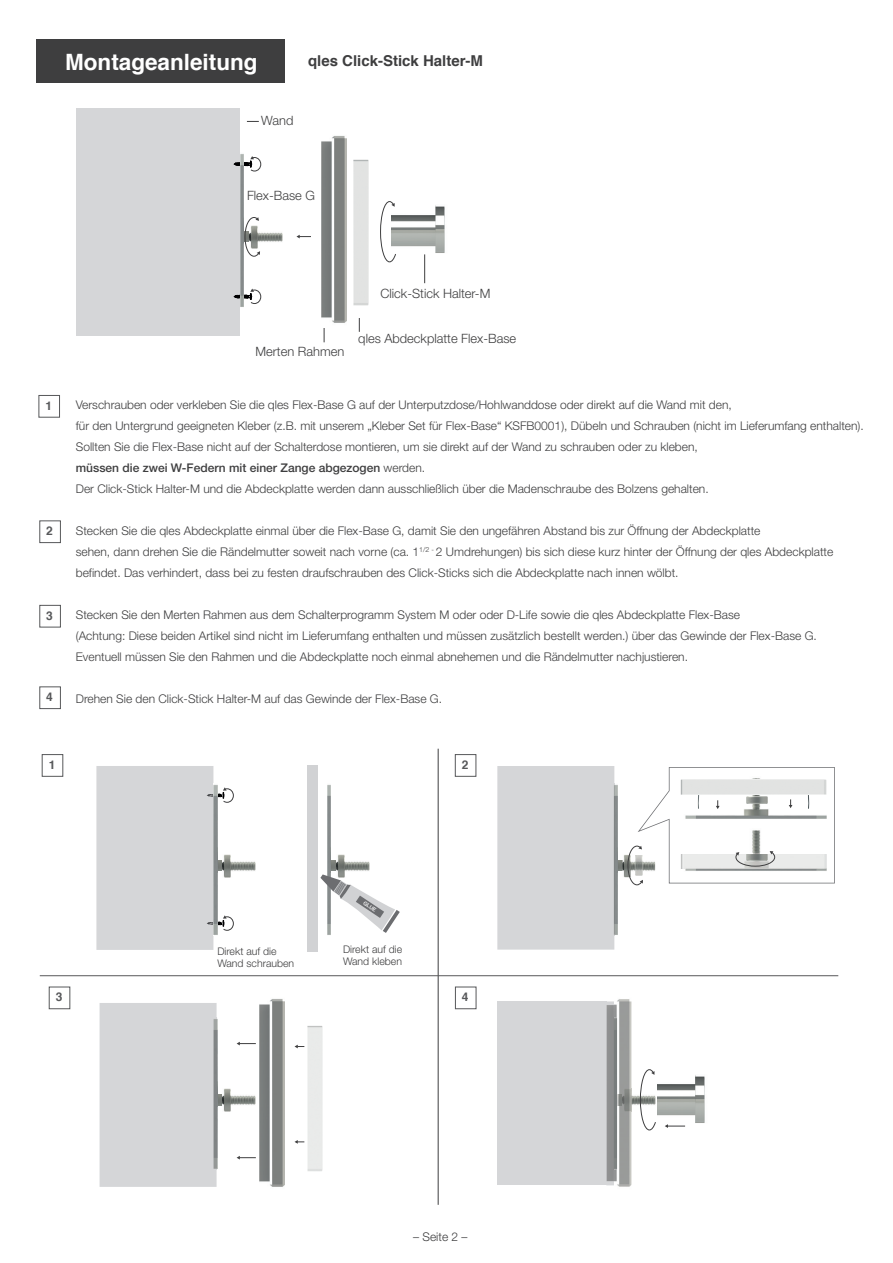
<style>
.page{position:relative;width:893px;height:1263px;background:#fff}
.page>*{position:absolute;margin:0;border:0;box-sizing:border-box;transform-origin:0 0}
.t1{font:700 22.5px "Helvetica";color:#fff}
.t2{font:700 15px "Helvetica";color:#3e3e3f}
.t3{font:300 12.9px "Helvetica Neue";color:#3e3e3f}
.t4{font:300 12px/21px "Helvetica Neue";color:#3e3e3f}
.t5{font:700 12px "Helvetica";color:#57585a}
.t6{font:300 10.5px/12px "Helvetica Neue";color:#3e3e3f}
.t7{font:500 5.4px "Helvetica Neue";color:#fff}
.s1{font-weight:500}
</style>
<div class="page">
<img style="left:223px;top:1089px;width:33px;height:22px">
<img style="left:631px;top:1089px;width:9px;height:22px">
<div style="left:36px;top:40px;width:249px;height:43px;background:#3e3e3f"></div>
<svg style="left:359px;top:318px;width:1px;height:14px"></svg>
<svg style="left:324px;top:328px;width:1px;height:14px"></svg>
<hr style="left:438px;top:749px;width:1px;height:456px;background:#3e3e3f">
<div style="left:42px;top:754px;width:21px;height:22px;border:1px solid #57585a"></div>
<div style="left:455px;top:754px;width:21px;height:22px;border:1px solid #57585a"></div>
<div style="left:49px;top:987px;width:21px;height:22px;border:1px solid #57585a"></div>
<div style="left:455px;top:987px;width:21px;height:22px;border:1px solid #57585a"></div>
<hr style="left:40px;top:975px;width:798px;height:1px;background:#57585a">
<div style="left:39px;top:395px;width:21px;height:22px;border:1px solid #57585a"></div>
<div style="left:40px;top:521px;width:21px;height:22px;border:1px solid #57585a"></div>
<div style="left:40px;top:605px;width:21px;height:22px;border:1px solid #57585a"></div>
<div style="left:40px;top:687px;width:21px;height:22px;border:1px solid #57585a"></div>
<img style="left:321px;top:136px;width:25px;height:187px">
<img style="left:354px;top:159px;width:15px;height:147px">
<img style="left:396px;top:215px;width:39px;height:69px">
<img style="left:435px;top:205px;width:10px;height:48px">
<svg style="left:380px;top:201px;width:16px;height:61px"></svg>
<div style="left:76px;top:109px;width:164px;height:227px;background:#d5d6d8"></div>
<svg style="left:247px;top:121px;width:12px;height:1px"></svg>
<svg style="left:234px;top:156px;width:27px;height:15px"></svg>
<svg style="left:234px;top:289px;width:27px;height:15px"></svg>
<svg style="left:424px;top:254px;width:1px;height:29px"></svg>
<img style="left:606px;top:999px;width:25px;height:188px">
<svg style="left:617px;top:1095px;width:6px;height:10px"></svg>
<img style="left:614px;top:1018px;width:3px;height:151px">
<div style="left:497px;top:1001px;width:109px;height:184px;background:#d5d6d8"></div>
<img style="left:606px;top:1001px;width:8px;height:184px">
<div style="left:308px;top:1026px;width:15px;height:145px;background:#e9ebea"></div>
<svg style="left:295px;top:1045px;width:9px;height:3px"></svg>
<svg style="left:295px;top:1140px;width:9px;height:4px"></svg>
<img style="left:260px;top:232px;width:23px;height:10px">
<img style="left:240px;top:154px;width:4px;height:153px">
<svg style="left:96px;top:766px;width:138px;height:184px;background:#d7d8da"></svg>
<img style="left:223px;top:854px;width:30px;height:23px">
<img style="left:214px;top:783px;width:3px;height:152px">
<img style="left:338px;top:854px;width:7px;height:6px">
<img style="left:327px;top:784px;width:4px;height:76px">
<img style="left:658px;top:1084px;width:37px;height:43px">
<svg style="left:665px;top:1124px;width:20px;height:4px"></svg>
<svg style="left:640px;top:1069px;width:16px;height:61px"></svg>
<img style="left:695px;top:1075px;width:10px;height:48px">
<div style="left:100px;top:1003px;width:123px;height:184px;background:#d5d6d8"></div>
<img style="left:214px;top:1018px;width:3px;height:151px">
<svg style="left:244px;top:217px;width:16px;height:40px"></svg>
<svg style="left:296px;top:235px;width:15px;height:3px"></svg>
<svg style="left:237px;top:1042px;width:19px;height:3px"></svg>
<svg style="left:237px;top:1156px;width:19px;height:3px"></svg>
<img style="left:259px;top:999px;width:26px;height:188px">
<svg style="left:497px;top:766px;width:338px;height:184px"></svg>
<div style="left:307px;top:765px;width:11px;height:187px;background:#d1d2d4"></div>
<svg style="left:253px;top:860px;width:147px;height:75px"></svg>
<h1 class="t1" style="left:65px;top:44px;width:194px">Montageanleitung</h1>
<p class="t2" style="left:308px;top:49px;width:177px">qles Click-Stick Halter-M</p>
<p class="t3" style="left:261px;top:113px;width:34px">Wand</p>
<p class="t3" style="left:247px;top:187px;width:70px">Flex-Base G</p>
<p class="t5" style="left:45px;top:396px;width:8px">1</p>
<p class="t5" style="left:46px;top:521px;width:8px">2</p>
<p class="t5" style="left:46px;top:606px;width:8px">3</p>
<p class="t5" style="left:46px;top:687px;width:8px">4</p>
<p class="t3" style="left:256px;top:344px;width:90px">Merten Rahmen</p>
<p class="t3" style="left:381px;top:286px;width:111px">Click-Stick Halter-M</p>
<p class="t3" style="left:358px;top:331px;width:159px">qles Abdeckplatte Flex-Base</p>
<p class="t4" style="left:76px;top:394px;width:789px">Verschrauben oder verkleben Sie die qles Flex-Base G auf der Unterputzdose/Hohlwanddose oder direkt auf die Wand mit den,<br>für den Untergrund geeigneten Kleber (z.B. mit unserem „Kleber Set für Flex-Base“ KSFB0001), Dübeln und Schrauben (nicht im Lieferumfang enthalten).<br>Sollten Sie die Flex-Base nicht auf der Schalterdose montieren, um sie direkt auf der Wand zu schrauben oder zu kleben,<br><span class="s1">müssen die zwei W-Federn mit einer Zange abgezogen</span> werden.<br>Der Click-Stick Halter-M und die Abdeckplatte werden dann ausschließlich über die Madenschraube des Bolzens gehalten.</p>
<p class="t4" style="left:76px;top:520px;width:759px">Stecken Sie die qles Abdeckplatte einmal über die Flex-Base G, damit Sie den ungefähren Abstand bis zur Öffnung der Abdeckplatte<br>sehen, dann drehen Sie die Rändelmutter soweit nach vorne (ca. 1<sup>1/2</sup> <sup>-</sup> 2 Umdrehungen) bis sich diese kurz hinter der Öffnung der qles Abdeckplatte befindet. Das verhindert, dass bei zu festen draufschrauben des Click-Sticks sich die Abdeckplatte nach innen wölbt.</p>
<p class="t4" style="left:76px;top:604px;width:743px">Stecken Sie den Merten Rahmen aus dem Schalterprogramm System M oder oder D-Life sowie die qles Abdeckplatte Flex-Base<br>(Achtung: Diese beiden Artikel sind nicht im Lieferumfang enthalten und müssen zusätzlich bestellt werden.) über das Gewinde der Flex-Base G.<br>Eventuell müssen Sie den Rahmen und die Abdeckplatte noch einmal abnehemen und die Rändelmutter nachjustieren.</p>
<p class="t4" style="left:76px;top:688px;width:368px">Drehen Sie den Click-Stick Halter-M auf das Gewinde der Flex-Base G.</p>
<p class="t5" style="left:49px;top:755px;width:8px">1</p>
<p class="t5" style="left:462px;top:755px;width:8px">2</p>
<p class="t6" style="left:217px;top:945px;width:78px">Direkt auf die<br>Wand schrauben</p>
<p class="t7" style="left:366px;top:900px;width:16px;rotate:34deg">GLUE</p>
<p class="t6" style="left:343px;top:943px;width:61px">Direkt auf die<br>Wand kleben</p>
<p class="t5" style="left:56px;top:987px;width:8px">3</p>
<p class="t5" style="left:462px;top:987px;width:8px">4</p>
<p class="t4" style="left:413px;top:1226px;width:56px">– Seite 2 –</p>
</div>
